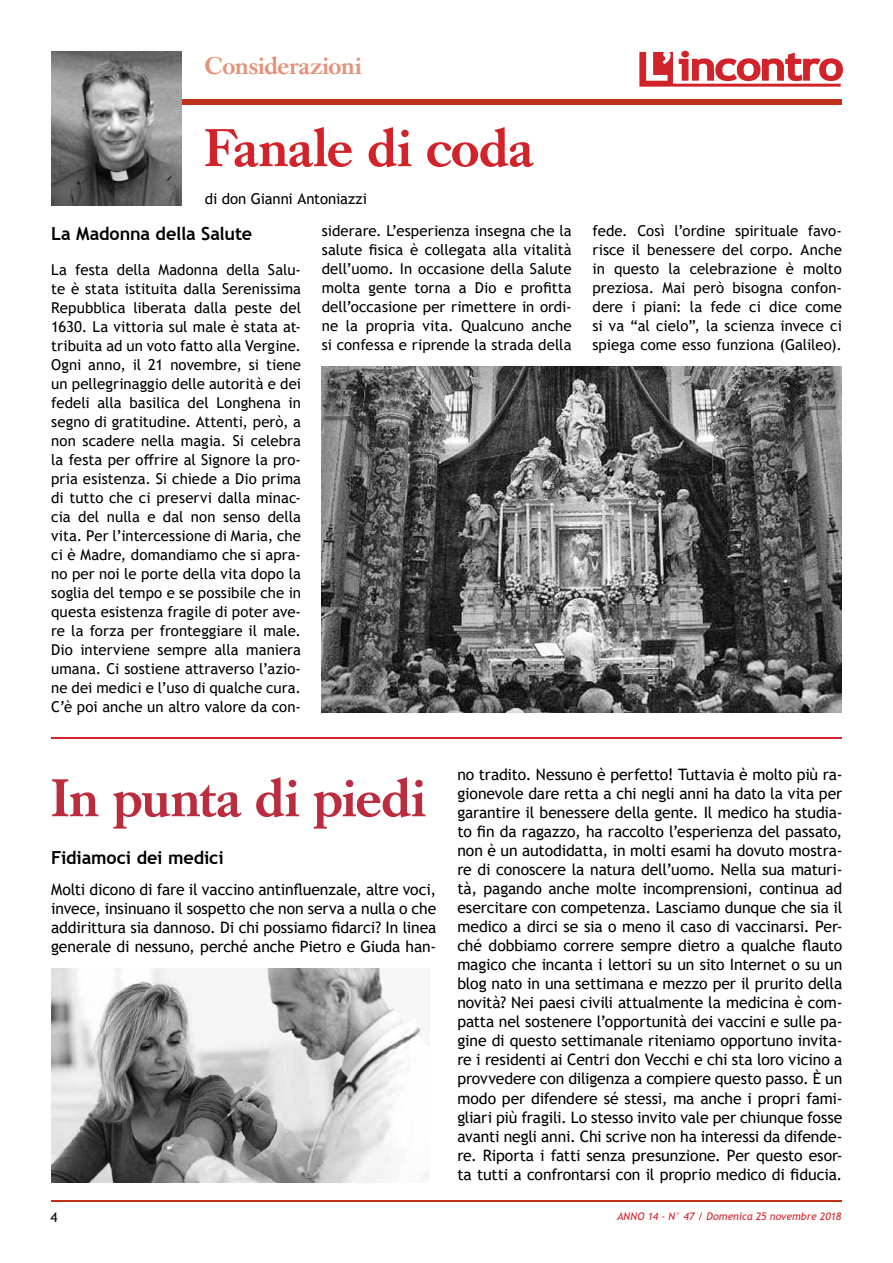
<style>
.page{position:relative;width:893px;height:1263px;background:#fff}
.page>*{position:absolute;margin:0;border:0;box-sizing:border-box;transform-origin:0 0}
.t1{font:500 52.5px "Caslon Book BE";color:#bc2c3f}
.t2{font:500 52.5px "Caslon Book BE";letter-spacing:.005em;color:#d2232a}
.t3{font:500 24px "Caslon Book BE";letter-spacing:-.005em;color:#e5927a}
.t4{font:700 18px "Trebuchet MS";letter-spacing:-.005em;color:#000}
.t5{font:15.75px/19px "Trebuchet MS";letter-spacing:-.01em;color:#000;text-align:justify}
.t6{font:15px/18.9px "Trebuchet MS";color:#000;text-align:justify}
.t7{font:13.5px "Trebuchet MS";color:#000}
.t8{font:italic 10.5px "Trebuchet MS";color:#d2232a}
</style>
<div class="page">
<hr style="left:51px;top:1201px;width:791px;height:1px;background:#bf311a">
<div style="left:51px;top:99px;width:791px;height:6px;background:#bf311a"></div>
<svg style="left:639px;top:52px;width:204px;height:35px"></svg>
<img style="left:51px;top:52px;width:131px;height:153px">
<hr style="left:52px;top:737px;width:790px;height:1px;background:#d2232a">
<img style="left:52px;top:968px;width:377px;height:214px">
<img style="left:322px;top:366px;width:520px;height:346px">
<h2 class="t3" style="left:205px;top:52px;width:158px">Considerazioni</h2>
<h1 class="t2" style="left:205px;top:118px;width:330px">Fanale di coda</h1>
<p class="t6" style="left:205px;top:189px;width:164px">di don Gianni Antoniazzi</p>
<p class="t4" style="left:51px;top:222px;width:203px">La Madonna della Salute</p>
<p class="t6" style="left:51px;top:260px;width:251px">La festa della Madonna della Salu&shy;te è stata istituita dalla Serenissima Repubblica liberata dalla peste del 1630. La vittoria sul male è stata at&shy;tribuita ad un voto fatto alla Vergine.<br>Ogni anno, il 21 novembre, si tiene un pellegrinaggio delle autorità e dei fedeli alla basilica del Longhena in segno di gratitudine. Attenti, però, a non scadere nella magia. Si celebra la festa per offrire al Signore la pro&shy;pria esistenza. Si chiede a Dio prima di tutto che ci preservi dalla minac&shy;cia del nulla e dal non senso della vita. Per l’intercessione di Maria, che ci è Madre, domandiamo che si apra&shy;no per noi le porte della vita dopo la soglia del tempo e se possibile che in questa esistenza fragile di poter ave&shy;re la forza per fronteggiare il male.<br>Dio interviene sempre alla maniera umana. Ci sostiene attraverso l’azio&shy;ne dei medici e l’uso di qualche cura.<br>C’è poi anche un altro valore da con-</p>
<p class="t6" style="left:322px;top:222px;width:251px">siderare. L’esperienza insegna che la salute fisica è collegata alla vitalità dell’uomo. In occasione della Salute molta gente torna a Dio e profitta dell’occasione per rimettere in ordi&shy;ne la propria vita. Qualcuno anche si confessa e riprende la strada della</p>
<p class="t6" style="left:592px;top:222px;width:251px">fede. Così l’ordine spirituale favo&shy;risce il benessere del corpo. Anche in questo la celebrazione è molto preziosa. Mai però bisogna confon&shy;dere i piani: la fede ci dice come si va “al cielo”, la scienza invece ci spiega come esso funziona (Galileo).</p>
<h1 class="t1" style="left:52px;top:768px;width:376px">In punta di piedi</h1>
<p class="t4" style="left:51px;top:846px;width:174px">Fidiamoci dei medici</p>
<p class="t5" style="left:51px;top:880px;width:387px">Molti dicono di fare il vaccino antinfluenzale, altre voci, invece, insinuano il sospetto che non serva a nulla o che addirittura sia dannoso. Di chi possiamo fidarci? In linea generale di nessuno, perché anche Pietro e Giuda han-</p>
<p class="t7" style="left:51px;top:1209px;width:9px">4</p>
<p class="t5" style="left:457px;top:764px;width:387px">no tradito. Nessuno è perfetto! Tuttavia è molto più ra&shy;gionevole dare retta a chi negli anni ha dato la vita per garantire il benessere della gente. Il medico ha studia&shy;to fin da ragazzo, ha raccolto l’esperienza del passato, non è un autodidatta, in molti esami ha dovuto mostra&shy;re di conoscere la natura dell’uomo. Nella sua maturi&shy;tà, pagando anche molte incomprensioni, continua ad esercitare con competenza. Lasciamo dunque che sia il medico a dirci se sia o meno il caso di vaccinarsi. Per&shy;ché dobbiamo correre sempre dietro a qualche flauto magico che incanta i lettori su un sito Internet o su un blog nato in una settimana e mezzo per il prurito della novità? Nei paesi civili attualmente la medicina è com&shy;patta nel sostenere l’opportunità dei vaccini e sulle pa&shy;gine di questo settimanale riteniamo opportuno invita&shy;re i residenti ai Centri don Vecchi e chi sta loro vicino a provvedere con diligenza a compiere questo passo. È un modo per difendere sé stessi, ma anche i propri fami&shy;gliari più fragili. Lo stesso invito vale per chiunque fosse avanti negli anni. Chi scrive non ha interessi da difende&shy;re. Riporta i fatti senza presunzione. Per questo esor&shy;ta tutti a confrontarsi con il proprio medico di fiducia.</p>
<p class="t8" style="left:617px;top:1210px;width:226px">ANNO 14 - N° 47 / Domenica 25 novembre 2018</p>
</div>
